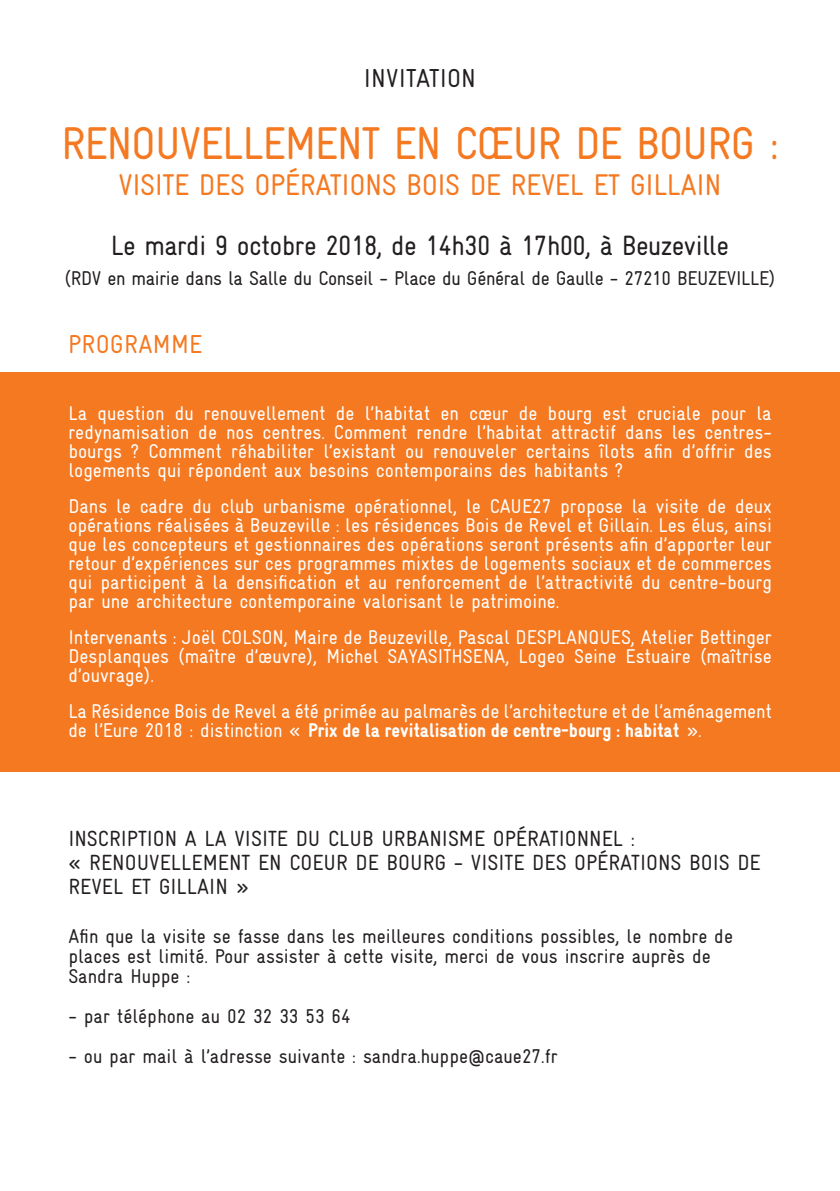
<style>
.page{position:relative;width:840px;height:1191px;background:#fff}
.page>*{position:absolute;margin:0;border:0;box-sizing:border-box;transform-origin:0 0}
.t1{font:condensed 46px "Gravur";letter-spacing:-.03em;color:#f47921}
.t2{font:condensed 30px "Gravur";letter-spacing:-.015em;color:#f47921}
.t3{font:condensed 28px "Gravur";letter-spacing:-.02em;color:#231f20}
.t4{font:condensed 26px "Gravur";letter-spacing:.005em;color:#231f20}
.t5{font:condensed 26px "Gravur";letter-spacing:.01em;color:#f47921}
.t6{font:condensed 22px/24px "Gravur";color:#231f20}
.t7{font:condensed 20px/19px "Gravur";color:#fff;text-align:justify}
.t8{font:condensed 20px/20px "Gravur";color:#231f20}
.t9{font:condensed 20px "Gravur";letter-spacing:-.02em;color:#231f20}
.s1{font-size:48px}
.s2{font-weight:900}
</style>
<div class="page">
<div style="left:0;top:372px;width:839px;height:399px;background:#f47921"></div>
<p class="t4" style="left:363px;top:64px;width:114px">INVITATION</p>
<p class="t1" style="left:61px;top:118px;width:719px">RENOUVELLEMENT EN CŒUR DE BOURG <span class="s1">:</span></p>
<p class="t2" style="left:118px;top:168px;width:604px">VISITE DES OPÉRATIONS BOIS DE REVEL ET GILLAIN</p>
<p class="t3" style="left:111px;top:230px;width:619px">Le mardi 9 octobre 2018, de 14h30 à 17h00, à Beuzeville</p>
<p class="t9" style="left:64px;top:267px;width:712px">(RDV en mairie dans la Salle du Conseil - Place du Général de Gaulle - 27210 BEUZEVILLE)</p>
<p class="t5" style="left:68px;top:330px;width:136px">PROGRAMME</p>
<p class="t7" style="left:68px;top:404px;width:704px">La question du renouvellement de l’habitat en cœur de bourg est cruciale pour la redynamisation de nos centres. Comment rendre l’habitat attractif dans les centres&shy;bourgs ? Comment réhabiliter l’existant ou renouveler certains îlots afin d’offrir des logements qui répondent aux besoins contemporains des habitants ?</p>
<p class="t7" style="left:68px;top:497px;width:704px">Dans le cadre du club urbanisme opérationnel, le CAUE27 propose la visite de deux opérations réalisées à Beuzeville : les résidences Bois de Revel et Gillain. Les élus, ainsi que les concepteurs et gestionnaires des opérations seront présents afin d’apporter leur retour d’expériences sur ces programmes mixtes de logements sociaux et de commerces qui participent à la densification et au renforcement de l’attractivité du centre-bourg par une architecture contemporaine valorisant le patrimoine.</p>
<p class="t7" style="left:68px;top:628px;width:704px">Intervenants : Joël COLSON, Maire de Beuzeville, Pascal DESPLANQUES, Atelier Bettinger Desplanques (maître d’œuvre), Michel SAYASITHSENA, Logeo Seine Estuaire (maîtrise d’ouvrage).</p>
<p class="t7" style="left:68px;top:702px;width:704px">La Résidence Bois de Revel a été primée au palmarès de l’architecture et de l’aménagement de l’Eure 2018 : distinction « <span class="s2">Prix de la revitalisation de centre-bourg : habitat</span> ».</p>
<p class="t6" style="left:68px;top:826px;width:568px">INSCRIPTION A LA VISITE DU CLUB URBANISME OPÉRATIONNEL :</p>
<p class="t6" style="left:68px;top:850px;width:693px">« RENOUVELLEMENT EN COEUR DE BOURG - VISITE DES OPÉRATIONS BOIS DE<br>REVEL ET GILLAIN »</p>
<p class="t8" style="left:68px;top:926px;width:665px">Afin que la visite se fasse dans les meilleures conditions possibles, le nombre de places est limité. Pour assister à cette visite, merci de vous inscrire auprès de<br>Sandra Huppe :</p>
<p class="t8" style="left:68px;top:1006px;width:284px">- par téléphone au 02 32 33 53 64</p>
<p class="t8" style="left:68px;top:1046px;width:490px">- ou par mail à l’adresse suivante : sandra.huppe@caue27.fr</p>
</div>
